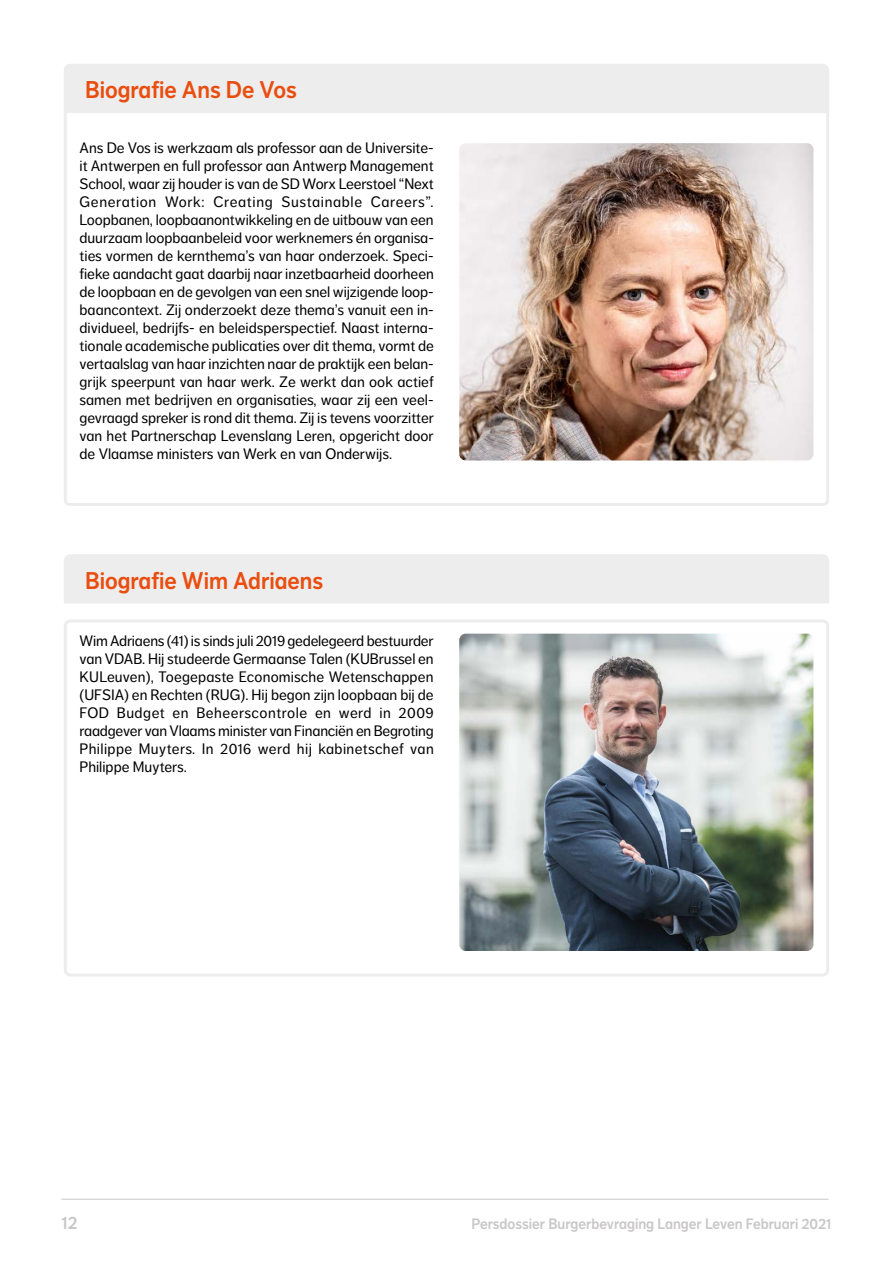
<style>
.page{position:relative;width:893px;height:1263px;background:#fff}
.page>*{position:absolute;margin:0;border:0;box-sizing:border-box;transform-origin:0 0}
.t1{font:24px "NN Dagny Display";color:#e94e0f}
.t2{font:18px "NN Dagny Display";color:#cac7c7}
.t3{font:15px/18px "NN Dagny Text";color:#000;text-align:justify}
.t4{font:15px "NN Dagny Display";color:#cac7c7}
</style>
<div class="page">
<hr style="left:62px;top:1199px;width:766px;height:1px;background:#cac7c7">
<div style="left:64px;top:107px;width:765px;height:399px;border:3px solid #eeedee;border-radius:5px"></div>
<div style="left:64px;top:64px;width:765px;height:49px;background:#eeedee"></div>
<img style="left:459px;top:143px;width:354px;height:317px">
<div style="left:64px;top:619px;width:765px;height:357px;border:3px solid #eeedee;border-radius:5px"></div>
<div style="left:64px;top:554px;width:765px;height:49px;background:#eeedee"></div>
<img style="left:459px;top:634px;width:354px;height:317px">
<h1 class="t1" style="left:85px;top:76px;width:213px">Biografie Ans De Vos</h1>
<p class="t3" style="left:80px;top:139px;width:356px">Ans De Vos is werkzaam als professor aan de Universite&shy;it Antwerpen en full professor aan Antwerp Management School, waar zij houder is van de SD Worx Leerstoel “Next Generation Work: Creating Sustainable Careers”.<br>Loopbanen, loopbaanontwikkeling en de uitbouw van een duurzaam loopbaanbeleid voor werknemers én organisa&shy;ties vormen de kernthema’s van haar onderzoek. Speci&shy;fieke aandacht gaat daarbij naar inzetbaarheid doorheen de loopbaan en de gevolgen van een snel wijzigende loop&shy;baancontext. Zij onderzoekt deze thema’s vanuit een in&shy;dividueel, bedrijfs- en beleidsperspectief. Naast interna&shy;tionale academische publicaties over dit thema, vormt de vertaalslag van haar inzichten naar de praktijk een belan&shy;grijk speerpunt van haar werk. Ze werkt dan ook actief samen met bedrijven en organisaties, waar zij een veel&shy;gevraagd spreker is rond dit thema. Zij is tevens voorzitter van het Partnerschap Levenslang Leren, opgericht door de Vlaamse ministers van Werk en van Onderwijs.</p>
<h1 class="t1" style="left:85px;top:566px;width:240px">Biografie Wim Adriaens</h1>
<p class="t3" style="left:80px;top:632px;width:356px">Wim Adriaens (41) is sinds juli 2019 gedelegeerd bestuurder van VDAB. Hij studeerde Germaanse Talen (KUBrussel en KULeuven), Toegepaste Economische Wetenschappen (UFSIA) en Rechten (RUG). Hij begon zijn loopbaan bij de FOD Budget en Beheerscontrole en werd in 2009 raadgever van Vlaams minister van Financiën en Begroting Philippe Muyters. In 2016 werd hij kabinetschef van Philippe Muyters.</p>
<p class="t2" style="left:62px;top:1212px;width:17px">12</p>
<p class="t4" style="left:472px;top:1215px;width:361px">Persdossier Burgerbevraging Langer Leven Februari 2021</p>
</div>
